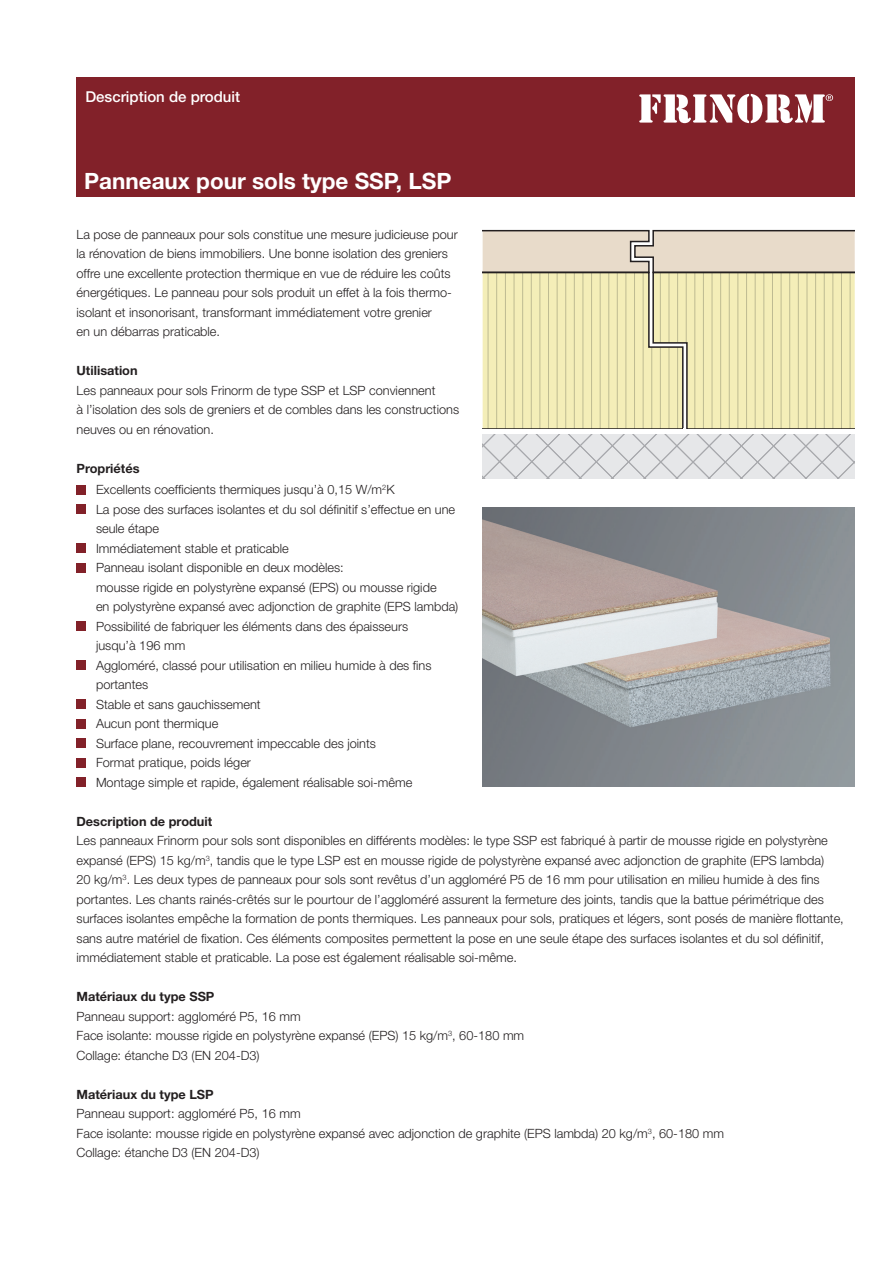
<style>
.page{position:relative;width:893px;height:1263px;background:#fff}
.page>*{position:absolute;margin:0;border:0;box-sizing:border-box;transform-origin:0 0}
.t1{font:700 22.5px "Helvetica Neue LT Pro";color:#fff}
.t2{font:500 15px "Helvetica Neue LT Pro";color:#fff}
.t3{font:300 12.75px/19.5px "Helvetica Neue LT Pro";color:#231f20}
.t4{font:700 12.75px "Helvetica Neue LT Pro";color:#231f20}
.s1{font-weight:700}
</style>
<div class="page">
<div style="left:77px;top:485px;width:9px;height:9px;background:#822129"></div>
<div style="left:77px;top:505px;width:9px;height:9px;background:#822129"></div>
<div style="left:77px;top:544px;width:9px;height:9px;background:#822129"></div>
<div style="left:77px;top:563px;width:9px;height:9px;background:#822129"></div>
<div style="left:77px;top:622px;width:9px;height:9px;background:#822129"></div>
<div style="left:77px;top:661px;width:9px;height:9px;background:#822129"></div>
<div style="left:77px;top:700px;width:9px;height:9px;background:#822129"></div>
<div style="left:77px;top:719px;width:9px;height:9px;background:#822129"></div>
<div style="left:77px;top:739px;width:9px;height:9px;background:#822129"></div>
<div style="left:77px;top:758px;width:9px;height:9px;background:#822129"></div>
<div style="left:77px;top:778px;width:9px;height:9px;background:#822129"></div>
<svg style="left:483px;top:229px;width:372px;height:250px;background:#e5e0be"></svg>
<div style="left:77px;top:77px;width:778px;height:119px;background:#822129"></div>
<svg style="left:639px;top:94px;width:194px;height:29px"></svg>
<img style="left:483px;top:507px;width:372px;height:280px">
<p class="t2" style="left:85px;top:88px;width:156px">Description de produit</p>
<h1 class="t1" style="left:84px;top:166px;width:369px">Panneaux pour sols type SSP, LSP</h1>
<p class="t3" style="left:77px;top:224px;width:383px">La pose de panneaux pour sols constitue une mesure judicieuse pour la rénovation de biens immobiliers. Une bonne isolation des greniers offre une excellente protection thermique en vue de réduire les coûts énergétiques. Le panneau pour sols produit un effet à la fois thermo&shy;isolant et insonorisant, transformant immédiatement votre grenier<br>en un débarras praticable.</p>
<p class="t4" style="left:77px;top:363px;width:63px">Utilisation</p>
<p class="t3" style="left:77px;top:380px;width:384px">Les panneaux pour sols Frinorm de type SSP et LSP conviennent<br>à l’isolation des sols de greniers et de combles dans les constructions neuves ou en rénovation.</p>
<p class="t3" style="left:96px;top:457px;width:300px;line-height:21.6px;text-indent:-19px"><span class="s1">Propriétés<br></span>Excellents coefficients thermiques jusqu’à 0,15 W/m<sup>2</sup>K</p>
<p class="t3" style="left:96px;top:499px;width:364px">La pose des surfaces isolantes et du sol définitif s’effectue en une seule étape<br>Immédiatement stable et praticable<br>Panneau isolant disponible en deux modèles:<br>mousse rigide en polystyrène expansé (EPS) ou mousse rigide<br>en polystyrène expansé avec adjonction de graphite (EPS lambda)<br>Possibilité de fabriquer les éléments dans des épaisseurs<br>jusqu’à 196 mm<br>Aggloméré, classé pour utilisation en milieu humide à des fins portantes<br>Stable et sans gauchissement<br>Aucun pont thermique<br>Surface plane, recouvrement impeccable des joints<br>Format pratique, poids léger<br>Montage simple et rapide, également réalisable soi-même</p>
<p class="t4" style="left:77px;top:813px;width:137px">Description de produit</p>
<p class="t3" style="left:77px;top:831px;width:769px">Les panneaux Frinorm pour sols sont disponibles en différents modèles: le type SSP est fabriqué à partir de mousse rigide en polystyrène expansé (EPS) 15 kg/m<sup>3</sup>, tandis que le type LSP est en mousse rigide de polystyrène expansé avec adjonction de graphite (EPS lambda)<br>20 kg/m<sup>3</sup>. Les deux types de panneaux pour sols sont revêtus d’un aggloméré P5 de 16 mm pour utilisation en milieu humide à des fins portantes. Les chants rainés-crêtés sur le pourtour de l’aggloméré assurent la fermeture des joints, tandis que la battue périmétrique des surfaces isolantes empêche la formation de ponts thermiques. Les panneaux pour sols, pratiques et légers, sont posés de manière flottante, sans autre matériel de fixation. Ces éléments composites permettent la pose en une seule étape des surfaces isolantes et du sol définitif, immédiatement stable et praticable. La pose est également réalisable soi-même.</p>
<p class="t4" style="left:77px;top:989px;width:139px">Matériaux du type SSP</p>
<p class="t3" style="left:77px;top:1006px;width:449px">Panneau support: aggloméré P5, 16 mm<br>Face isolante: mousse rigide en polystyrène expansé (EPS) 15 kg/m<sup>3</sup>, 60-180 mm<br>Collage: étanche D3 (EN 204-D3)</p>
<p class="t4" style="left:77px;top:1086px;width:139px">Matériaux du type LSP</p>
<p class="t3" style="left:77px;top:1104px;width:649px">Panneau support: aggloméré P5, 16 mm<br>Face isolante: mousse rigide en polystyrène expansé avec adjonction de graphite (EPS lambda) 20 kg/m<sup>3</sup>, 60-180 mm<br>Collage: étanche D3 (EN 204-D3)</p>
</div>
